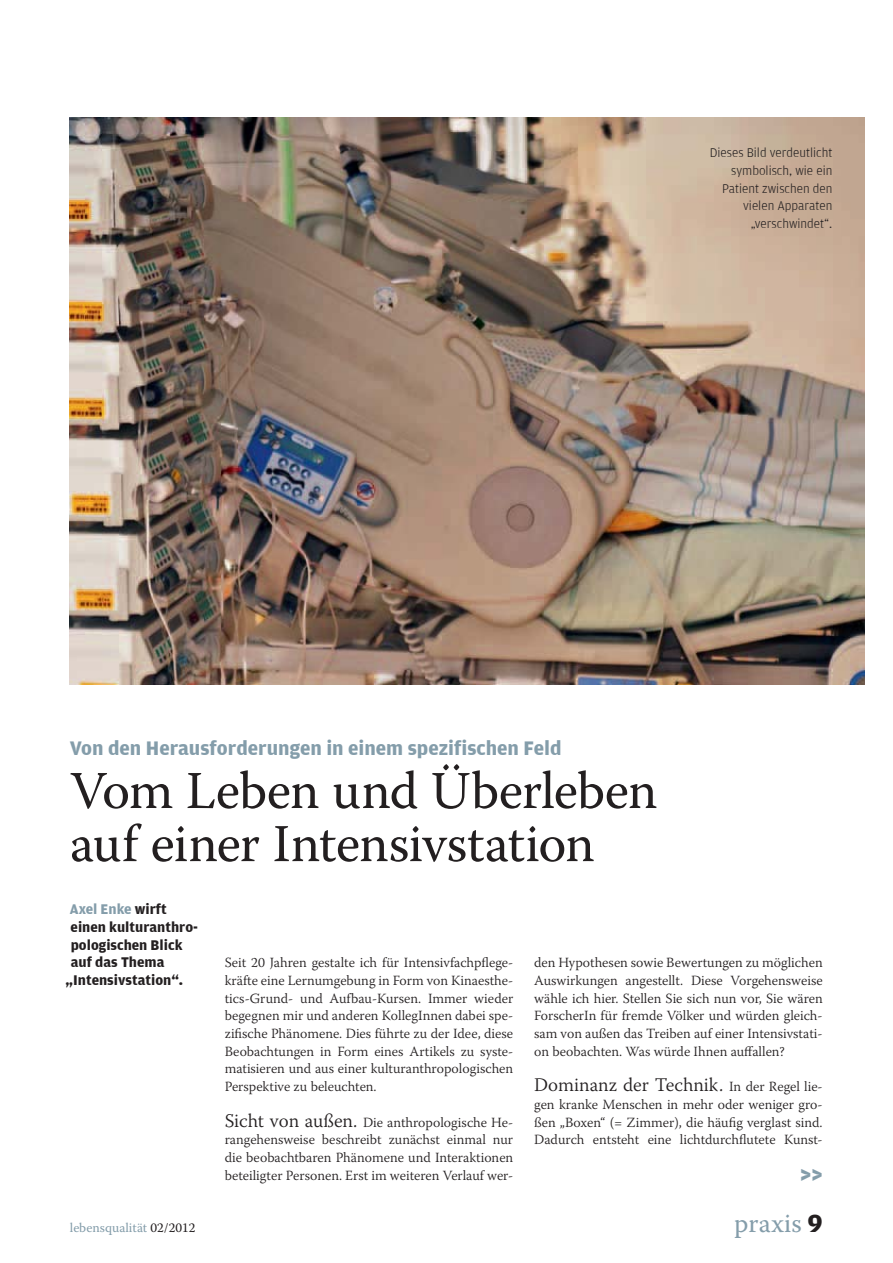
<style>
.page{position:relative;width:893px;height:1263px;background:#fff}
.page>*{position:absolute;margin:0;border:0;box-sizing:border-box;transform-origin:0 0}
.t1{font:53.1px/53.1px "Warnock Pro";letter-spacing:-.015em;color:#231f20}
.t2{font:26.55px "Warnock Pro";color:#849daa}
.t3{font:700 26.55px "Amplitude";color:#849daa}
.t4{font:700 20.7px "Amplitude";color:#849daa}
.t5{font:300 19.2px "Warnock Pro";color:#231f20}
.t6{font:700 14.7px "Amplitude";color:#231f20}
.t7{font:700 14.7px "Amplitude";color:#849daa}
.t8{font:300 13.95px/17.7px "Warnock Pro";color:#231f20;text-align:justify}
.t9{font:300 13.35px/17.7px "Amplitude";color:#231f20;text-align:right}
.t10{font:13.35px "Warnock Pro";color:#849daa}
.s1{color:#231f20}
.s2{font-size:19.2px}
.s3{font-size:13.95px}
.s4{font-family:"Amplitude";font-weight:700;color:#231f20}
</style>
<div class="page">
<img style="left:70px;top:118px;width:794px;height:566px">
<p class="t9" style="left:710px;top:144px;width:124px">Dieses Bild verdeutlicht symbolisch, wie ein<br>Patient zwischen den vielen Apparaten „verschwindet“.</p>
<h3 class="t4" style="left:70px;top:737px;width:493px">Von den Herausforderungen in einem spezifischen Feld</h3>
<h1 class="t1" style="left:70px;top:769px;width:589px">Vom Leben und Überleben auf einer Intensivstation</h1>
<p class="t7" style="left:70px;top:901px;width:98px">Axel Enke <span class="s1">wirft</span></p>
<p class="t6" style="left:71px;top:919px;width:129px">einen kultur anthro-</p>
<p class="t6" style="left:71px;top:937px;width:113px">po logischen Blick</p>
<p class="t6" style="left:71px;top:954px;width:95px">auf das Thema</p>
<p class="t6" style="left:66px;top:972px;width:119px">„Intensivstation“.</p>
<p class="t8" style="left:225px;top:955px;width:290px">Seit 20 Jahren gestalte ich für Intensivfachpflege&shy;kräfte eine Lernumgebung in Form von Kinaesthe&shy;tics-Grund- und Aufbau-Kursen. Immer wieder begegnen mir und anderen KollegInnen dabei spe&shy;zifische Phänomene. Dies führte zu der Idee, diese Beobachtungen in Form eines Artikels zu syste&shy;matisieren und aus einer kulturanthropologischen Perspektive zu beleuchten.</p>
<p class="t8" style="left:225px;top:1114px;width:290px"><span class="s2">Sicht von außen.</span> Die anthropologische He&shy;rangehensweise beschreibt zunächst einmal nur die beobachtbaren Phänomene und Interaktionen beteiligter Personen. Erst im weiteren Verlauf wer-</p>
<p class="t8" style="left:534px;top:955px;width:290px">den Hypothesen sowie Bewertungen zu möglichen Auswirkungen angestellt. Diese Vorgehensweise wähle ich hier. Stellen Sie sich nun vor, Sie wären ForscherIn für fremde Völker und würden gleich&shy;sam von außen das Treiben auf einer Intensivstati&shy;on beobachten. Was würde Ihnen auffallen?</p>
<h3 class="t5" style="left:534px;top:1077px;width:290px">Dominanz der Technik. <span class="s3">In der Regel lie-</span></h3>
<p class="t8" style="left:534px;top:1097px;width:290px">gen kranke Menschen in mehr oder weniger gro&shy;ßen „Boxen“ (= Zimmer), die häufig verglast sind.<br>Dadurch entsteht eine lichtdurchflutete Kunst-</p>
<h2 class="t3" style="left:800px;top:1159px;width:24px">&gt;&gt;</h2>
<p class="t10" style="left:70px;top:1223px;width:127px">lebensqualität <span class="s1">02/2012</span></p>
<h2 class="t2" style="left:734px;top:1213px;width:90px">praxis <span class="s4">9</span></h2>
</div>
